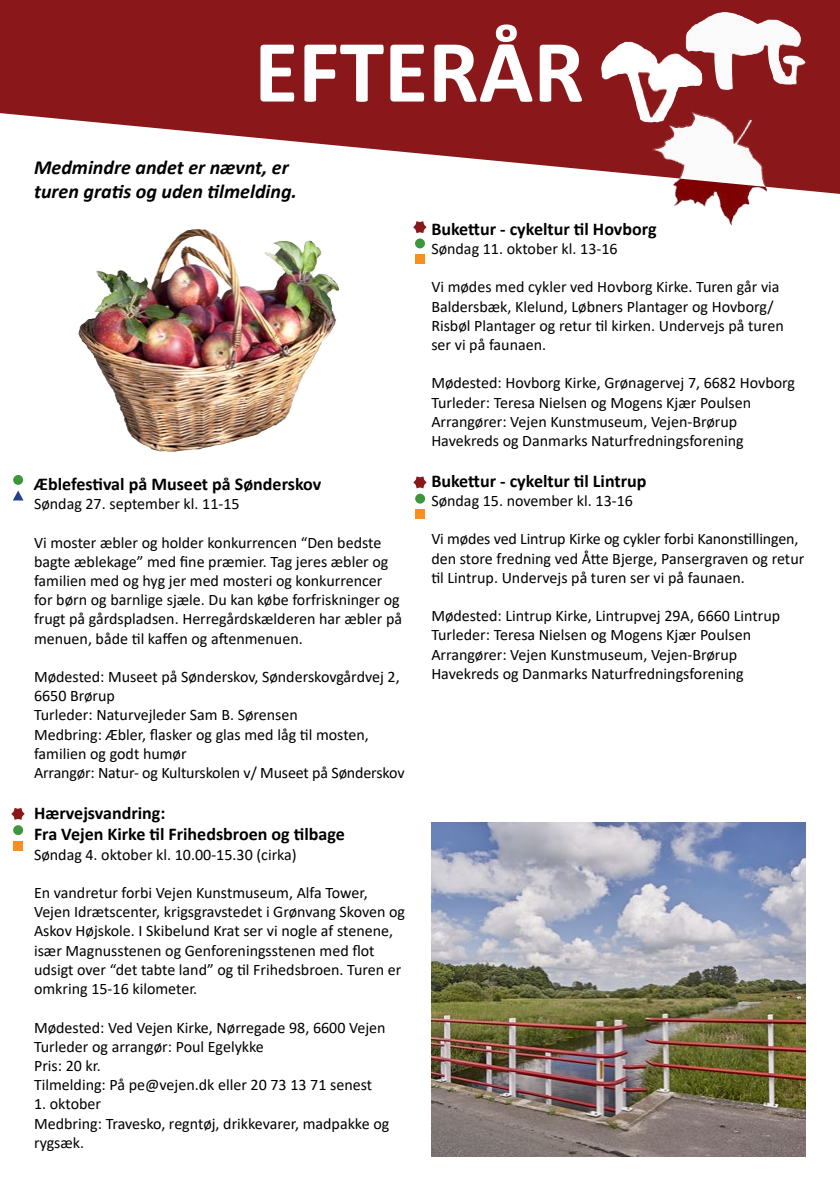
<style>
.page{position:relative;width:840px;height:1191px;background:#fff}
.page>*{position:absolute;margin:0;border:0;box-sizing:border-box;transform-origin:0 0}
.t1{font:700 90px "Calibri";color:#fff}
.t2{font:italic 700 20px/24px "Calibri";color:#000}
.t3{font:700 18px/21.6px "Calibri";color:#000}
.t4{font:16px/19.2px "Calibri";color:#000}
</style>
<div class="page">
<svg style="left:0;top:0;width:839px;height:194px;fill:#8a181a"></svg>
<img style="left:637px;top:93px;width:148px;height:133px">
<img style="left:685px;top:13px;width:120px;height:77px">
<img style="left:600px;top:42px;width:102px;height:80px">
<img style="left:652px;top:113px;width:112px;height:74px">
<div style="left:13px;top:475px;width:10px;height:10px;background:#3d963a;border-radius:50%"></div>
<svg style="left:11px;top:808px;width:14px;height:12px"></svg>
<div style="left:13px;top:825px;width:10px;height:10px;background:#3d963a;border-radius:50%"></div>
<div style="left:13px;top:840px;width:10px;height:10px;background:#f7901e"></div>
<svg style="left:13px;top:490px;width:11px;height:10px"></svg>
<img style="left:78px;top:229px;width:261px;height:223px">
<img style="left:431px;top:822px;width:374px;height:335px">
<svg style="left:413px;top:221px;width:13px;height:12px"></svg>
<div style="left:415px;top:238px;width:9px;height:10px;background:#3d963a;border-radius:50%"></div>
<div style="left:415px;top:254px;width:9px;height:10px;background:#f7901e"></div>
<svg style="left:413px;top:476px;width:13px;height:12px"></svg>
<div style="left:415px;top:494px;width:10px;height:9px;background:#3d963a;border-radius:50%"></div>
<div style="left:415px;top:509px;width:10px;height:10px;background:#f7901e"></div>
<h1 class="t1" style="left:254px;top:8px;width:331px">EFTERÅR</h1>
<p class="t2" style="left:34px;top:154px;width:264px">Medmindre andet er nævnt, er turen gratis og uden tilmelding.</p>
<p class="t3" style="left:34px;top:473px;width:288px">Æblefestival på Museet på Sønderskov</p>
<p class="t4" style="left:34px;top:494px;width:207px">Søndag 27. september kl. 11-15</p>
<p class="t4" style="left:34px;top:532px;width:369px">Vi moster æbler og holder konkurrencen “Den bedste bagte æblekage” med fine præmier. Tag jeres æbler og familien med og hyg jer med mosteri og konkurrencer for børn og barnlige sjæle. Du kan købe forfriskninger og frugt på gårdspladsen. Herregårdskælderen har æbler på menuen, både til kaffen og aftenmenuen.</p>
<p class="t4" style="left:34px;top:666px;width:372px">Mødested: Museet på Sønderskov, Sønderskovgårdvej 2, 6650 Brørup<br>Turleder: Naturvejleder Sam B. Sørensen<br>Medbring: Æbler, flasker og glas med låg til mosten, familien og godt humør<br>Arrangør: Natur- og Kulturskolen v/ Museet på Sønderskov</p>
<p class="t3" style="left:34px;top:802px;width:312px">Hærvejsvandring:<br>Fra Vejen Kirke til Frihedsbroen og tilbage</p>
<p class="t4" style="left:34px;top:844px;width:264px">Søndag 4. oktober kl. 10.00-15.30 (cirka)</p>
<p class="t4" style="left:34px;top:882px;width:372px">En vandretur forbi Vejen Kunstmuseum, Alfa Tower, Vejen Idrætscenter, krigsgravstedet i Grønvang Skoven og Askov Højskole. I Skibelund Krat ser vi nogle af stenene, især Magnusstenen og Genforeningsstenen med flot udsigt over “det tabte land” og til Frihedsbroen. Turen er omkring 15-16 kilometer.</p>
<p class="t4" style="left:34px;top:1017px;width:353px">Mødested: Ved Vejen Kirke, Nørregade 98, 6600 Vejen Turleder og arrangør: Poul Egelykke<br>Pris: 20 kr.<br>Tilmelding: På pe@vejen.dk eller 20 73 13 71 senest</p>
<p class="t4" style="left:34px;top:1094px;width:356px">1. oktober<br>Medbring: Travesko, regntøj, drikkevarer, madpakke og rygsæk.</p>
<p class="t3" style="left:431px;top:218px;width:226px">Bukettur - cykeltur til Hovborg</p>
<p class="t4" style="left:431px;top:238px;width:188px">Søndag 11. oktober kl. 13-16</p>
<p class="t4" style="left:431px;top:277px;width:354px">Vi mødes med cykler ved Hovborg Kirke. Turen går via Baldersbæk, Klelund, Løbners Plantager og Hovborg/ Risbøl Plantager og retur til kirken. Undervejs på turen ser vi på faunaen.</p>
<p class="t4" style="left:431px;top:373px;width:365px">Mødested: Hovborg Kirke, Grønagervej 7, 6682 Hovborg Turleder: Teresa Nielsen og Mogens Kjær Poulsen Arrangører: Vejen Kunstmuseum, Vejen-Brørup Havekreds og Danmarks Naturfredningsforening</p>
<p class="t3" style="left:431px;top:470px;width:216px">Bukettur - cykeltur til Lintrup</p>
<p class="t4" style="left:431px;top:490px;width:203px">Søndag 15. november kl. 13-16</p>
<p class="t4" style="left:431px;top:529px;width:374px">Vi mødes ved Lintrup Kirke og cykler forbi Kanonstillingen, den store fredning ved Åtte Bjerge, Pansergraven og retur til Lintrup. Undervejs på turen ser vi på faunaen.</p>
<p class="t4" style="left:431px;top:606px;width:350px">Mødested: Lintrup Kirke, Lintrupvej 29A, 6660 Lintrup Turleder: Teresa Nielsen og Mogens Kjær Poulsen Arrangører: Vejen Kunstmuseum, Vejen-Brørup Havekreds og Danmarks Naturfredningsforening</p>
</div>
